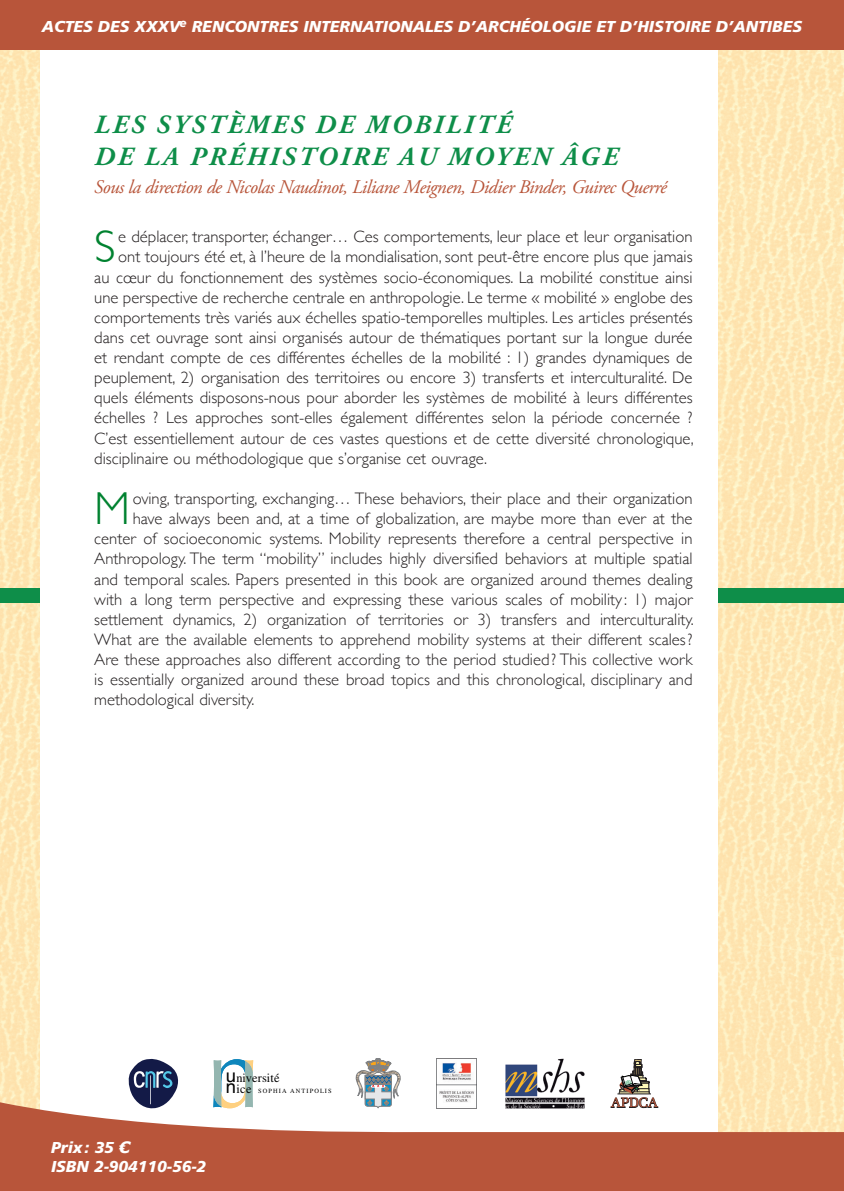
<style>
.page{position:relative;width:844px;height:1191px;background:#fff}
.page>*{position:absolute;margin:0;border:0;box-sizing:border-box;transform-origin:0 0}
.Normal_e{font:300 46.2px "Gill Sans";color:#008230}
.t1{font:italic 700 26.25px "Adobe Garamond Pro";letter-spacing:.105em;color:#0e8e49}
.Normal_e-2{font:italic 19.25px "Adobe Garamond Pro";letter-spacing:-.03em;color:#b8553a}
.Normal_e-3{font:300 16.62px "Gill Sans";color:#231f20}
.Normal_e-4{font:italic 900 15.75px "Frutiger";letter-spacing:.005em;color:#fff}
.t2{font:13.65px "Melior";color:#b8553a}
.t3{font:12.42px "Times";letter-spacing:.01em;color:#000}
.t4{font:6.3px "Times";letter-spacing:.175em;color:#000}
.t5{font:700 5.25px "Melior";color:#0e8e49;scale:.35 1}
.t6{font:700 2.45px "Times";color:#333}
.s1{font-family:"Verdana";font-weight:700}
.s2{font-family:"Helvetica";font-size:18.2px}
.s3{font-size:12.42px}
</style>
<div class="page">
<img style="left:718px;top:49px;width:125px;height:1053px">
<div style="left:718px;top:588px;width:125px;height:15px;background:#0e8e49"></div>
<img style="left:0;top:49px;width:40px;height:1053px">
<div style="left:0;top:588px;width:40px;height:15px;background:#0e8e49"></div>
<svg style="left:0;top:1102px;width:843px;height:89px;fill:#b8553a"></svg>
<div style="left:0;top:0;width:843px;height:49px;background:#b8553a"></div>
<svg style="left:213px;top:1059px;width:40px;height:49px"></svg>
<svg style="left:610px;top:1059px;width:47px;height:48px"></svg>
<svg style="left:129px;top:1059px;width:49px;height:49px"></svg>
<img style="left:436px;top:1058px;width:40px;height:50px">
<img style="left:501px;top:1058px;width:87px;height:52px">
<svg style="left:353px;top:1058px;width:49px;height:51px"></svg>
<p class="Normal_e-4" style="left:42px;top:17px;width:761px">ACTES DES XXXV<sup>e</sup> RENCONTRES INTERNATIONALES D’ARCHÉOLOGIE ET D’HISTOIRE D’ANTIBES</p>
<p class="t1" style="left:94px;top:110px;width:418px">LES SYSTÈMES DE MOBILITÉ</p>
<p class="t1" style="left:94px;top:141px;width:525px">DE LA PRÉHISTOIRE AU MOYEN ÂGE</p>
<p class="Normal_e-2" style="left:94px;top:175px;width:574px">Sous la direction de Nicolas Naudinot, Liliane Meignen, Didier Binder, Guirec Querré</p>
<p class="Normal_e" style="left:94px;top:211px;width:23px">S</p>
<p class="Normal_e-3" style="left:118px;top:224px;width:575px">e déplacer, transporter, échanger… Ces comportements, leur place et leur organisation</p>
<p class="Normal_e-3" style="left:118px;top:244px;width:575px">ont toujours été et, à l’heure de la mondialisation, sont peut-être encore plus que jamais</p>
<p class="Normal_e-3" style="left:94px;top:264px;width:599px">au cœur du fonctionnement des systèmes socio-économiques. La mobilité constitue ainsi</p>
<p class="Normal_e-3" style="left:94px;top:284px;width:599px">une perspective de recherche centrale en anthropologie. Le terme « mobilité » englobe des</p>
<p class="Normal_e-3" style="left:94px;top:304px;width:599px">comportements très variés aux échelles spatio-temporelles multiples. Les articles présentés</p>
<p class="Normal_e-3" style="left:94px;top:324px;width:599px">dans cet ouvrage sont ainsi organisés autour de thématiques portant sur la longue durée</p>
<p class="Normal_e-3" style="left:94px;top:344px;width:599px">et rendant compte de ces différentes échelles de la mobilité : 1) grandes dynamiques de</p>
<p class="Normal_e-3" style="left:94px;top:365px;width:599px">peuplement, 2) organisation des territoires ou encore 3) transferts et interculturalité. De</p>
<p class="Normal_e-3" style="left:94px;top:385px;width:599px">quels éléments disposons-nous pour aborder les systèmes de mobilité à leurs différentes</p>
<p class="Normal_e-3" style="left:94px;top:405px;width:599px">échelles ? Les approches sont-elles également différentes selon la période concernée ?</p>
<p class="Normal_e-3" style="left:94px;top:425px;width:601px">C’est essentiellement autour de ces vastes questions et de cette diversité chronologique,</p>
<p class="Normal_e-3" style="left:94px;top:445px;width:394px">disciplinaire ou méthodologique que s’organise cet ouvrage.</p>
<p class="Normal_e" style="left:94px;top:472px;width:38px">M</p>
<p class="Normal_e-3" style="left:133px;top:485px;width:561px">oving, transporting, exchanging… These behaviors, their place and their organization</p>
<p class="Normal_e-3" style="left:133px;top:505px;width:561px">have always been and, at a time of globalization, are maybe more than ever at the</p>
<p class="Normal_e-3" style="left:94px;top:526px;width:599px">center of socioeconomic systems. Mobility represents therefore a central perspective in</p>
<p class="Normal_e-3" style="left:94px;top:546px;width:599px">Anthropology. The term “mobility” includes highly diversified behaviors at multiple spatial</p>
<p class="Normal_e-3" style="left:94px;top:566px;width:599px">and temporal scales. Papers presented in this book are organized around themes dealing</p>
<p class="Normal_e-3" style="left:94px;top:586px;width:599px">with a long term perspective and expressing these various scales of mobility : 1) major</p>
<p class="Normal_e-3" style="left:94px;top:606px;width:601px">settlement dynamics, 2) organization of territories or 3) transfers and interculturality.</p>
<p class="Normal_e-3" style="left:94px;top:626px;width:599px">What are the available elements to apprehend mobility systems at their different scales?</p>
<p class="Normal_e-3" style="left:94px;top:646px;width:599px">Are these approaches also different according to the period studied? This collective work</p>
<p class="Normal_e-3" style="left:94px;top:666px;width:599px">is essentially organized around these broad topics and this chronological, disciplinary and</p>
<p class="Normal_e-3" style="left:94px;top:687px;width:162px">methodological diversity.</p>
<p class="Normal_e-4" style="left:51px;top:1137px;width:81px">Prix: 35 <span class="s1">€</span></p>
<p class="Normal_e-4" style="left:51px;top:1156px;width:157px">ISBN 2-904110-56-2</p>
<p class="t3" style="left:225px;top:1070px;width:55px"><span class="s2">u</span>niversité</p>
<p class="t4" style="left:225px;top:1087px;width:107px"><span class="s2">n</span><span class="s3">ice</span> SOPHIA ANTIPOLIS</p>
<p class="t6" style="left:370px;top:1071px;width:3px">E</p>
<p class="t6" style="left:385px;top:1071px;width:3px">X</p>
<p class="t5" style="left:624px;top:1080px;width:20px;rotate:-15deg">APDCA</p>
<p class="t2" style="left:610px;top:1094px;width:49px">APDCA</p>
</div>
